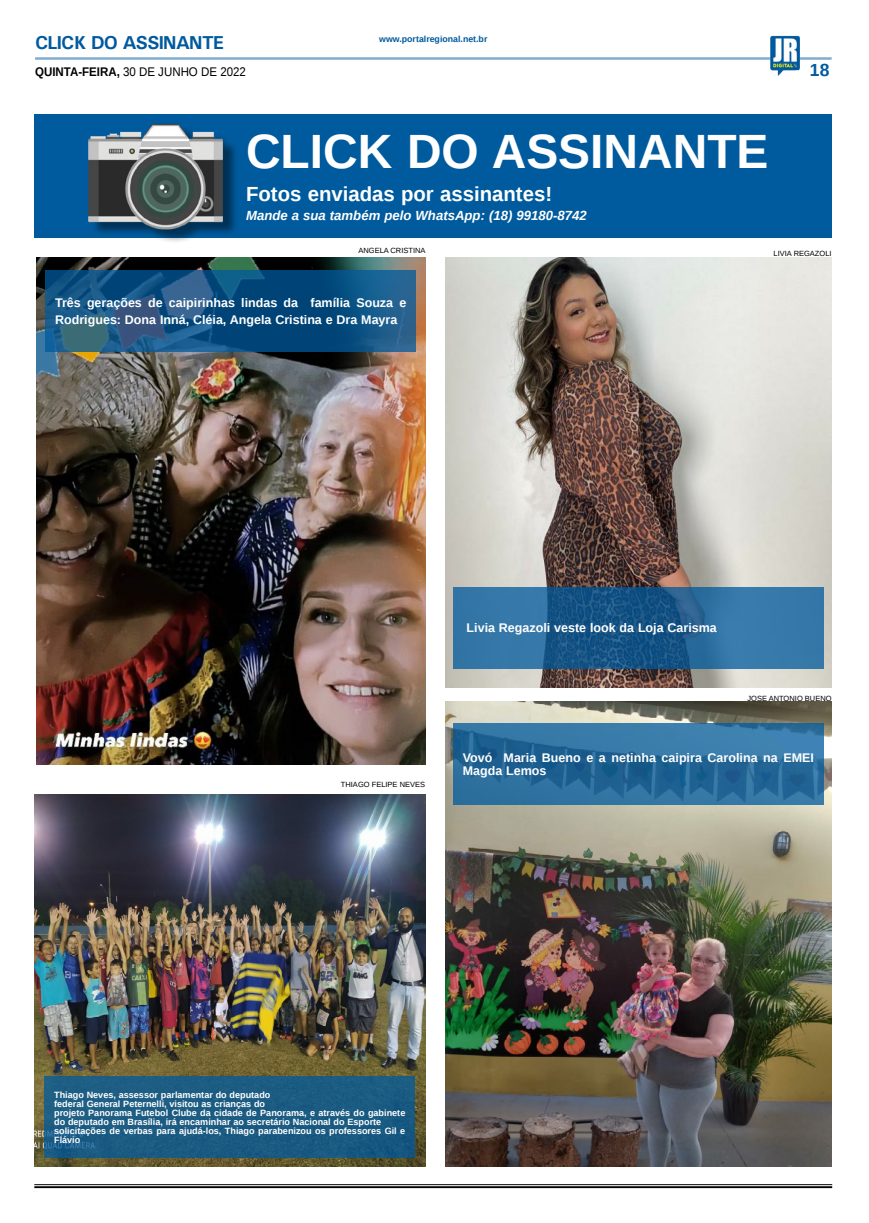
<style>
.page{position:relative;width:869px;height:1223px;background:#fff}
.page>*{position:absolute;margin:0;border:0;box-sizing:border-box;transform-origin:0 0}
.TÍTULO{font:700 48.12px "Liberation Sans";color:#fff}
.TÍTULO-2{font:700 20.5px "Liberation Sans";color:#fff}
.TITULO_PG{font:700 18.75px "Univers";letter-spacing:-.04em;color:#005a9e}
.TÍTULO-3{font:700 17.5px "Liberation Sans";color:#005a9e}
.TÍTULO-4{font:italic 700 13.25px "Liberation Sans";color:#fff}
.LEGENDA{font:700 12.5px/16.2px "Liberation Sans";color:#fff}
.DATA_PG{font:12.5px "Liberation Sans";color:#000;scale:.92 1}
.LEGENDA-2{font:700 9.12px/9.1px "Liberation Sans";color:#fff}
.DATA_PG-2{font:700 8.75px "Liberation Sans";color:#005a9e}
.CRÉDITO_FOTO{font:7.5px "Liberation Sans";color:#000}
.s1{font-weight:700}
</style>
<div class="page">
<hr style="left:35px;top:57px;width:796px;height:3px;background:#005a9e">
<img style="left:769px;top:36px;width:30px;height:40px">
<div style="left:34px;top:114px;width:797px;height:124px;background:#005b9e"></div>
<div style="left:91px;top:126px;width:147px;height:117px;background:#000;opacity:.46"></div>
<img style="left:88px;top:123px;width:140px;height:107px">
<hr style="left:34px;top:1184px;width:797px;height:1px;background:#000">
<hr style="left:34px;top:1186px;width:797px;height:2px;background:#000">
<img style="left:36px;top:257px;width:389px;height:507px">
<img style="left:34px;top:795px;width:391px;height:371px">
<img style="left:445px;top:257px;width:386px;height:430px">
<img style="left:445px;top:702px;width:386px;height:464px">
<div style="left:45px;top:1076px;width:370px;height:81px;background:#1b5c82"></div>
<svg style="left:45px;top:270px;width:370px;height:82px;background:#145281"></svg>
<svg style="left:453px;top:723px;width:370px;height:82px;background:#2b6e9d"></svg>
<svg style="left:453px;top:586px;width:370px;height:82px;background:#296999"></svg>
<p class="TITULO_PG" style="left:35px;top:31px;width:190px">CLICK DO ASSINANTE</p>
<p class="DATA_PG" style="left:35px;top:65px;width:230px"><span class="s1">QUINTA-FEIRA,</span> 30 DE JUNHO DE 2022</p>
<p class="DATA_PG-2" style="left:379px;top:33px;width:110px">www.portalregional.net.br</p>
<p class="TÍTULO" style="left:246px;top:118px;width:524px">CLICK DO ASSINANTE</p>
<p class="TÍTULO-2" style="left:246px;top:179px;width:307px">Fotos enviadas por assinantes!</p>
<p class="TÍTULO-4" style="left:246px;top:206px;width:342px">Mande a sua também pelo WhatsApp: (18) 99180-8742</p>
<p class="TÍTULO-3" style="left:809px;top:58px;width:21px">18</p>
<p class="CRÉDITO_FOTO" style="left:358px;top:246px;width:69px">ANGELA CRISTINA</p>
<p class="LEGENDA" style="left:55px;top:294px;width:352px">Três gerações de caipirinhas lindas da família Souza e<br>Rodrigues: Dona Inná, Cléia, Angela Cristina e Dra Mayra</p>
<p class="CRÉDITO_FOTO" style="left:773px;top:249px;width:59px">LIVIA REGAZOLI</p>
<p class="CRÉDITO_FOTO" style="left:341px;top:780px;width:86px">THIAGO FELIPE NEVES</p>
<p class="LEGENDA" style="left:466px;top:619px;width:252px">Livia Regazoli veste look da Loja Carisma</p>
<p class="CRÉDITO_FOTO" style="left:747px;top:694px;width:86px">JOSE ANTONIO BUENO</p>
<p class="LEGENDA" style="left:462px;top:751px;width:352px;line-height:12.5px">Vovó Maria Bueno e a netinha caipira Carolina na EMEI<br>Magda Lemos</p>
<p class="LEGENDA-2" style="left:54px;top:1089px;width:218px">Thiago Neves, assessor parlamentar do deputado</p>
<p class="LEGENDA-2" style="left:54px;top:1098px;width:212px">federal General Peternelli, visitou as crianças do</p>
<p class="LEGENDA-2" style="left:54px;top:1107px;width:352px">projeto Panorama Futebol Clube da cidade de Panorama, e através do gabinete do deputado em Brasília, irá encaminhar ao secretário Nacional do Esporte</p>
<p class="LEGENDA-2" style="left:54px;top:1125px;width:352px">solicitações de verbas para ajudá-los, Thiago parabenizou os professores Gil e<br>Flávio</p>
</div>
